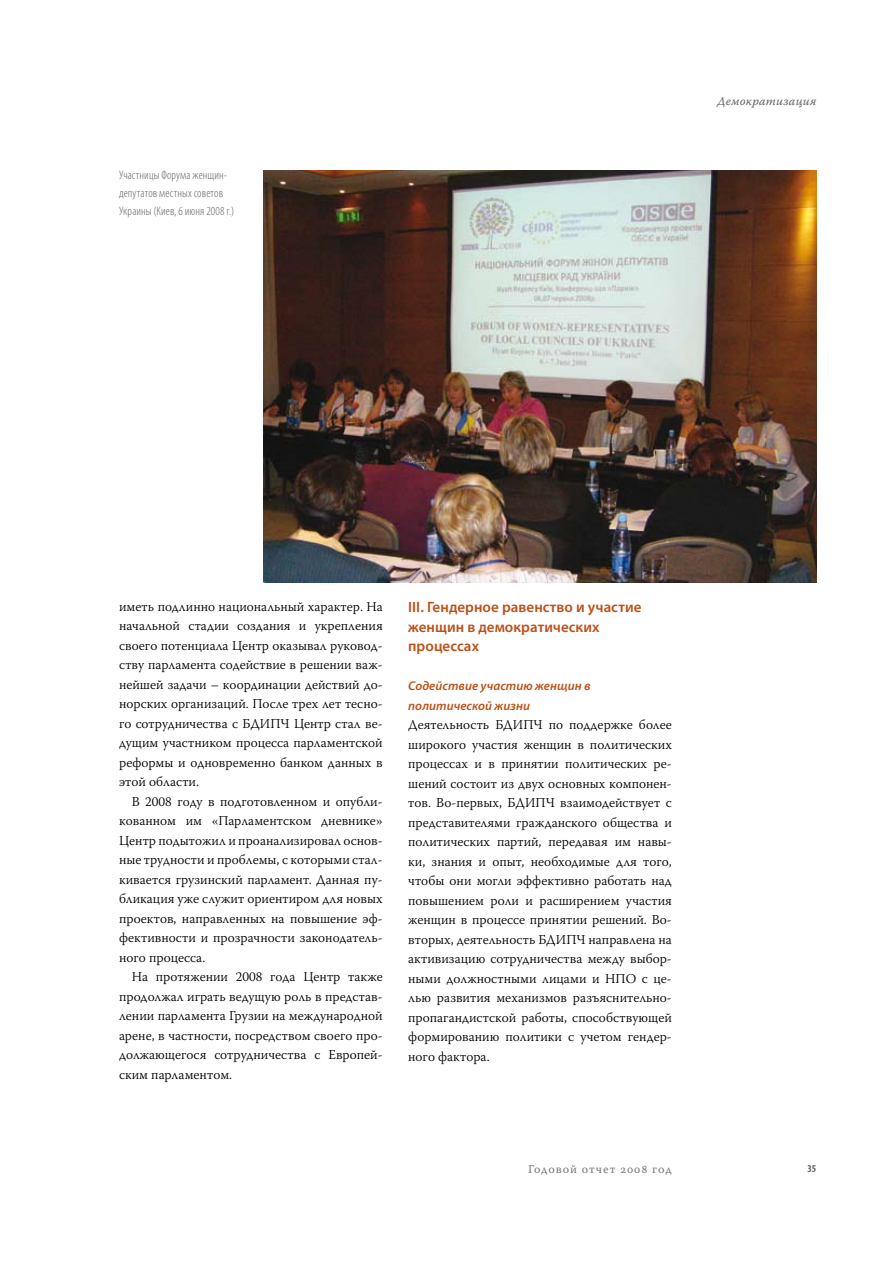
<style>
.page{position:relative;width:893px;height:1263px;background:#fff}
.page>*{position:absolute;margin:0;border:0;box-sizing:border-box;transform-origin:0 0}
.t1{font:600 15px/19.5px "Myriad Pro";letter-spacing:.005em;color:#bb5117}
.t2{font:300 13.5px/19.5px "Warnock Pro";color:#000;text-align:justify}
.t3{font:italic 600 12.75px/19.5px "Myriad Pro";letter-spacing:.005em;color:#bb5117}
.t4{font:300 condensed 12.3px/18px "Myriad Pro";letter-spacing:.01em;color:#646567}
.t5{font:12px "Warnock Pro Capt";letter-spacing:.07em;color:#7b7c7e}
.t6{font:12px "Warnock Pro It Capt";letter-spacing:.015em;color:#646567}
.t7{font:700 condensed 10.5px "Myriad Pro";color:#646567}
</style>
<div class="page">
<img style="left:264px;top:170px;width:552px;height:413px">
<p class="t4" style="left:119px;top:166px;width:117px">Участницы Форума женщин&shy;депутатов местных советов<br>Украины (Киев, 6 июня 2008 г.)</p>
<p class="t6" style="left:717px;top:93px;width:101px">Демократизация</p>
<p class="t2" style="left:119px;top:596px;width:265px">иметь подлинно национальный характер. На начальной стадии создания и укрепления своего потенциала Центр оказывал руковод&shy;ству парламента содействие в решении важ&shy;нейшей задачи – координации действий до&shy;норских организаций. После трех лет тесно&shy;го сотрудничества с БДИПЧ Центр стал ве&shy;дущим участником процесса парламентской реформы и одновременно банком данных в этой области.</p>
<p class="t2" style="left:119px;top:791px;width:265px;text-indent:13px">В 2008 году в подготовленном и опубли&shy;кованном им «Парламентском дневнике» Центр подытожил и проанализировал основ&shy;ные трудности и проблемы, с которыми стал&shy;кивается грузинский парламент. Данная пу&shy;бликация уже служит ориентиром для новых проектов, направленных на повышение эф&shy;фективности и прозрачности законодатель&shy;ного процесса.</p>
<p class="t2" style="left:119px;top:967px;width:265px;text-indent:13px">На протяжении 2008 года Центр также продолжал играть ведущую роль в представ&shy;лении парламента Грузии на международной арене, в частности, посредством своего про&shy;должающегося сотрудничества с Европей&shy;ским парламентом.</p>
<p class="t1" style="left:408px;top:597px;width:235px">III. Гендерное равенство и участие женщин в демократических процессах</p>
<p class="t3" style="left:408px;top:676px;width:184px">Содействие участию женщин в политической жизни</p>
<p class="t2" style="left:408px;top:715px;width:265px">Деятельность БДИПЧ по поддержке более широкого участия женщин в политических процессах и в принятии политических ре&shy;шений состоит из двух основных компонен&shy;тов. Во-первых, БДИПЧ взаимодействует с представителями гражданского общества и политических партий, передавая им навы&shy;ки, знания и опыт, необходимые для того, чтобы они могли эффективно работать над повышением роли и расширением участия женщин в процессе принятии решений. Во&shy;вторых, деятельность БДИПЧ направлена на активизацию сотрудничества между выбор&shy;ными должностными лицами и НПО с це&shy;лью развития механизмов разъяснительно&shy;пропагандистской работы, способствующей формированию политики с учетом гендер&shy;ного фактора.</p>
<p class="t5" style="left:528px;top:1161px;width:145px">Годовой отчет 2008 год</p>
<p class="t7" style="left:808px;top:1161px;width:10px">35</p>
</div>
